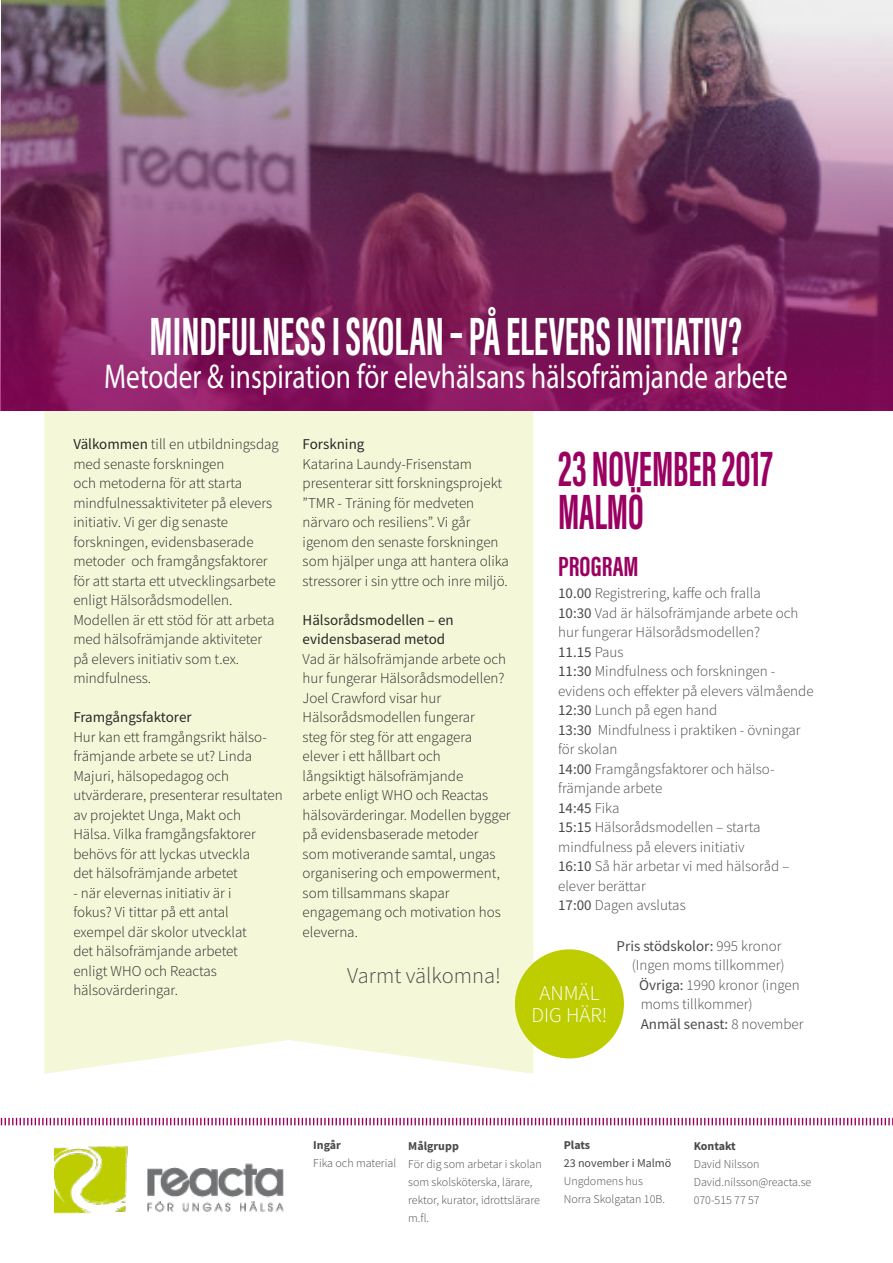
<style>
.page{position:relative;width:893px;height:1263px;background:#fff}
.page>*{position:absolute;margin:0;border:0;box-sizing:border-box;transform-origin:0 0}
.t1{font:700 55.5px "Acumin Pro Extra Cond";color:#fff;scale:.79 1}
.t2{font:700 51px/43.5px "Acumin Pro Extra Cond";color:#9a0061;scale:.79 1}
.t3{font:34.5px "Myriad Pro";color:#fff;scale:.79 1}
.t4{font:700 28.5px "Acumin Pro Extra Cond";color:#9a0061}
.t5{font:300 22.5px "Source Sans Pro";color:#4a4a49}
.t6{font:300 21px/22.5px "Source Sans Pro";color:#fff;text-align:center}
.t7{font:300 15px/19.5px "Source Sans Pro";color:#282827}
.t8{font:300 15px/19.5px "Source Sans Pro";color:#4a4a49}
.t9{font:15px/19.5px "Source Sans Pro";color:#282827}
.t10{font:15px "Source Sans Pro";color:#4a4a49}
.t11{font:300 12px/18px "Source Sans Pro";color:#4a4a49}
.t12{font:700 12px "Source Sans Pro";color:#4a4a49}
.t13{font:12px "Source Sans Pro";color:#4a4a49}
.s1{font-weight:400}
.s2{font-weight:300}
</style>
<div class="page">
<div style="left:44px;top:410px;width:489px;height:664px;background:#f5f7d9"></div>
<img style="left:0;top:0;width:893px;height:410px">
<svg style="left:0;top:1117px;width:893px;height:9px"></svg>
<div style="left:515px;top:949px;width:109px;height:109px;background:#bdcd00;border-radius:50%"></div>
<img style="left:54px;top:1145px;width:230px;height:69px">
<h1 class="t1" style="left:150px;top:303px;width:752px">MINDFULNESS I SKOLAN – PÅ ELEVERS INITIATIV?</h1>
<h3 class="t3" style="left:104px;top:356px;width:867px">Metoder &amp; inspiration för elevhälsans hälsofrämjande arbete</h3>
<p class="t7" style="left:73px;top:434px;width:207px"><span class="s1">Välkommen</span> till en utbildningsdag med senaste forskningen<br>och metoderna för att starta mindfulnessaktiviteter på elevers initiativ. Vi ger dig senaste forskningen, evidensbaserade metoder och framgångsfaktorer för att starta ett utvecklingsarbete enligt Hälsorådsmodellen.<br>Modellen är ett stöd för att arbeta med hälsofrämjande aktiviteter på elevers initiativ som t.ex. mindfulness.</p>
<p class="t9" style="left:73px;top:707px;width:120px">Framgångsfaktorer</p>
<p class="t7" style="left:73px;top:727px;width:211px">Hur kan ett framgångsrikt hälso&shy;främjande arbete se ut? Linda<br>Majuri, hälsopedagog och utvärderare, presenterar resultaten av projektet Unga, Makt och<br>Hälsa. Vilka framgångsfaktorer behövs för att lyckas utveckla<br>det hälsofrämjande arbetet</p>
<p class="t7" style="left:73px;top:883px;width:175px">- när elevernas initiativ är i fokus? Vi tittar på ett antal exempel där skolor utvecklat det hälsofrämjande arbetet enligt WHO och Reactas hälsovärderingar.</p>
<p class="t9" style="left:303px;top:434px;width:63px">Forskning</p>
<p class="t7" style="left:303px;top:454px;width:208px">Katarina Laundy-Frisenstam presenterar sitt forskningsprojekt ”TMR - Träning för medveten närvaro och resiliens”. Vi går igenom den senaste forskningen som hjälper unga att hantera olika stressorer i sin yttre och inre miljö.</p>
<p class="t9" style="left:303px;top:610px;width:153px">Hälsorådsmodellen – en evidensbaserad metod</p>
<p class="t7" style="left:303px;top:649px;width:210px">Vad är hälsofrämjande arbete och hur fungerar Hälsorådsmodellen?<br>Joel Crawford visar hur<br>Hälsorådsmodellen fungerar<br>steg för steg för att engagera elever i ett hållbart och<br>långsiktigt hälsofrämjande<br>arbete enligt WHO och Reactas hälsovärderingar. Modellen bygger på evidensbaserade metoder<br>som motiverande samtal, ungas organisering och empowerment, som tillsammans skapar engagemang och motivation hos eleverna.</p>
<h3 class="t5" style="left:347px;top:962px;width:155px">Varmt välkomna!</h3>
<h2 class="t2" style="left:558px;top:446px;width:273px">23 NOVEMBER 2017<br>MALMÖ</h2>
<h3 class="t4" style="left:558px;top:548px;width:82px">PROGRAM</h3>
<p class="t8" style="left:558px;top:583px;width:257px"><span class="s1">10.00</span> Registrering, kaffe och fralla<br><span class="s1">10:30</span> Vad är hälsofrämjande arbete och hur fungerar Hälsorådsmodellen?<br><span class="s1">11.15</span> Paus<br><span class="s1">11:30</span> Mindfulness och forskningen - evidens och effekter på elevers välmående<br><span class="s1">12:30</span> Lunch på egen hand<br><span class="s1">13:30</span> Mindfulness i praktiken - övningar för skolan<br><span class="s1">14:00</span> Framgångsfaktorer och hälso&shy;främjande arbete<br><span class="s1">14:45</span> Fika<br><span class="s1">15:15</span> Hälsorådsmodellen – starta mindfulness på elevers initiativ<br><span class="s1">16:10</span> Så här arbetar vi med hälsoråd – elever berättar<br><span class="s1">17:00</span> Dagen avslutas</p>
<p class="t10" style="left:617px;top:936px;width:166px">Pris stödskolor: <span class="s2">995 kronor</span></p>
<p class="t8" style="left:632px;top:955px;width:155px">(Ingen moms tillkommer)</p>
<p class="t8" style="left:639px;top:975px;width:162px"><span class="s1">Övriga:</span> 1990 kronor (ingen</p>
<p class="t8" style="left:641px;top:994px;width:114px">moms tillkommer)</p>
<p class="t10" style="left:641px;top:1014px;width:164px">Anmäl senast: <span class="s2">8 november</span></p>
<h3 class="t6" style="left:531px;top:981px;width:77px">ANMÄL<br>DIG HÄR!</h3>
<p class="t12" style="left:313px;top:1136px;width:29px">Ingår</p>
<p class="t11" style="left:313px;top:1154px;width:84px">Fika och material</p>
<p class="t12" style="left:408px;top:1137px;width:52px">Målgrupp</p>
<p class="t11" style="left:408px;top:1154px;width:135px">För dig som arbetar i skolan som skolsköterska, lärare, rektor, kurator, idrottslärare m.fl.</p>
<p class="t12" style="left:564px;top:1136px;width:28px">Plats</p>
<p class="t13" style="left:564px;top:1155px;width:109px">23 november i Malmö</p>
<p class="t11" style="left:564px;top:1172px;width:103px">Ungdomens hus<br>Norra Skolgatan 10B.</p>
<p class="t12" style="left:694px;top:1137px;width:44px">Kontakt</p>
<p class="t11" style="left:694px;top:1154px;width:119px">David Nilsson<br>David.nilsson@reacta.se<br>070-515 77 57</p>
</div>
